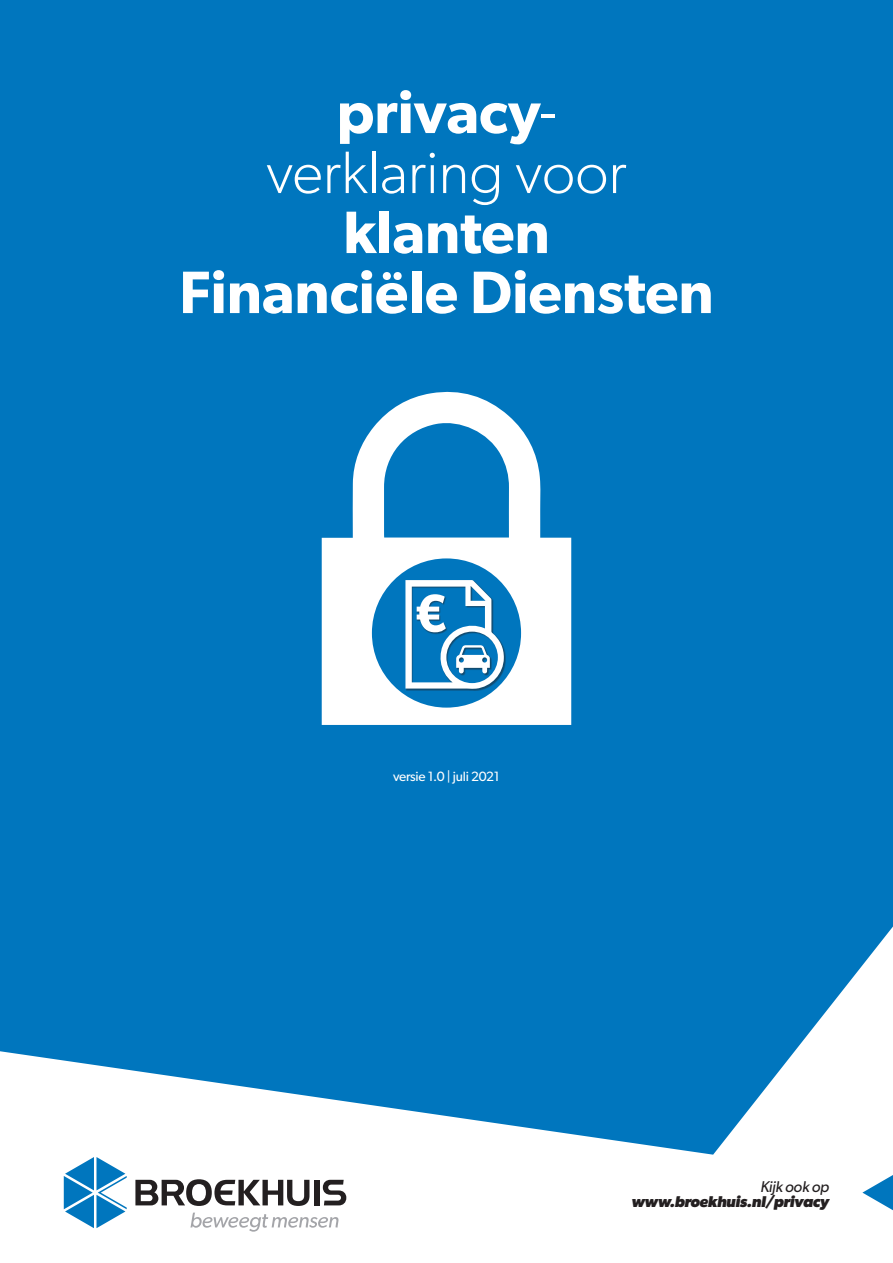
<style>
.page{position:relative;width:893px;height:1263px;background:#fff}
.page>*{position:absolute;margin:0;border:0;box-sizing:border-box;transform-origin:0 0}
.t1{font:600 60px "Gibson";color:#fff}
.t2{font:300 60px "Gibson";color:#fff}
.t3{font:italic 700 15.6px "Gibson";letter-spacing:-.02em;color:#231f20}
.t4{font:italic 15.6px "Gibson";letter-spacing:-.02em;color:#231f20}
.t5{font:13.5px "Gibson";letter-spacing:-.02em;color:#fff}
.s1{font-weight:300}
</style>
<div class="page">
<div style="left:0;top:0;width:893px;height:1155px;background:#0076be"></div>
<svg style="left:862px;top:1175px;width:31px;height:35px"></svg>
<svg style="left:190px;top:1212px;width:148px;height:20px"></svg>
<svg style="left:64px;top:1157px;width:63px;height:71px"></svg>
<div style="left:314px;top:1180px;width:6px;height:25px;background:#231f20"></div>
<svg style="left:135px;top:1179px;width:174px;height:27px"></svg>
<svg style="left:323px;top:1180px;width:23px;height:25px"></svg>
<svg style="left:322px;top:389px;width:249px;height:336px"></svg>
<div style="left:372px;top:558px;width:149px;height:150px;background:#0076be;border-radius:50%"></div>
<div style="left:406px;top:580px;width:100px;height:110px;background:#231f20;opacity:.5"></div>
<svg style="left:405px;top:580px;width:99px;height:109px"></svg>
<p class="t1" style="left:337px;top:76px;width:221px">privacy<span class="s1">-</span></p>
<p class="t2" style="left:266px;top:136px;width:361px">verklaring voor</p>
<p class="t1" style="left:343px;top:196px;width:208px">klanten</p>
<p class="t1" style="left:179px;top:256px;width:536px">Financiële Diensten</p>
<p class="t5" style="left:393px;top:768px;width:108px">versie 1.0 | juli 2021</p>
<p class="t4" style="left:760px;top:1177px;width:70px">Kijk ook op</p>
<p class="t3" style="left:631px;top:1193px;width:199px">www.broekhuis.nl/privacy</p>
</div>
